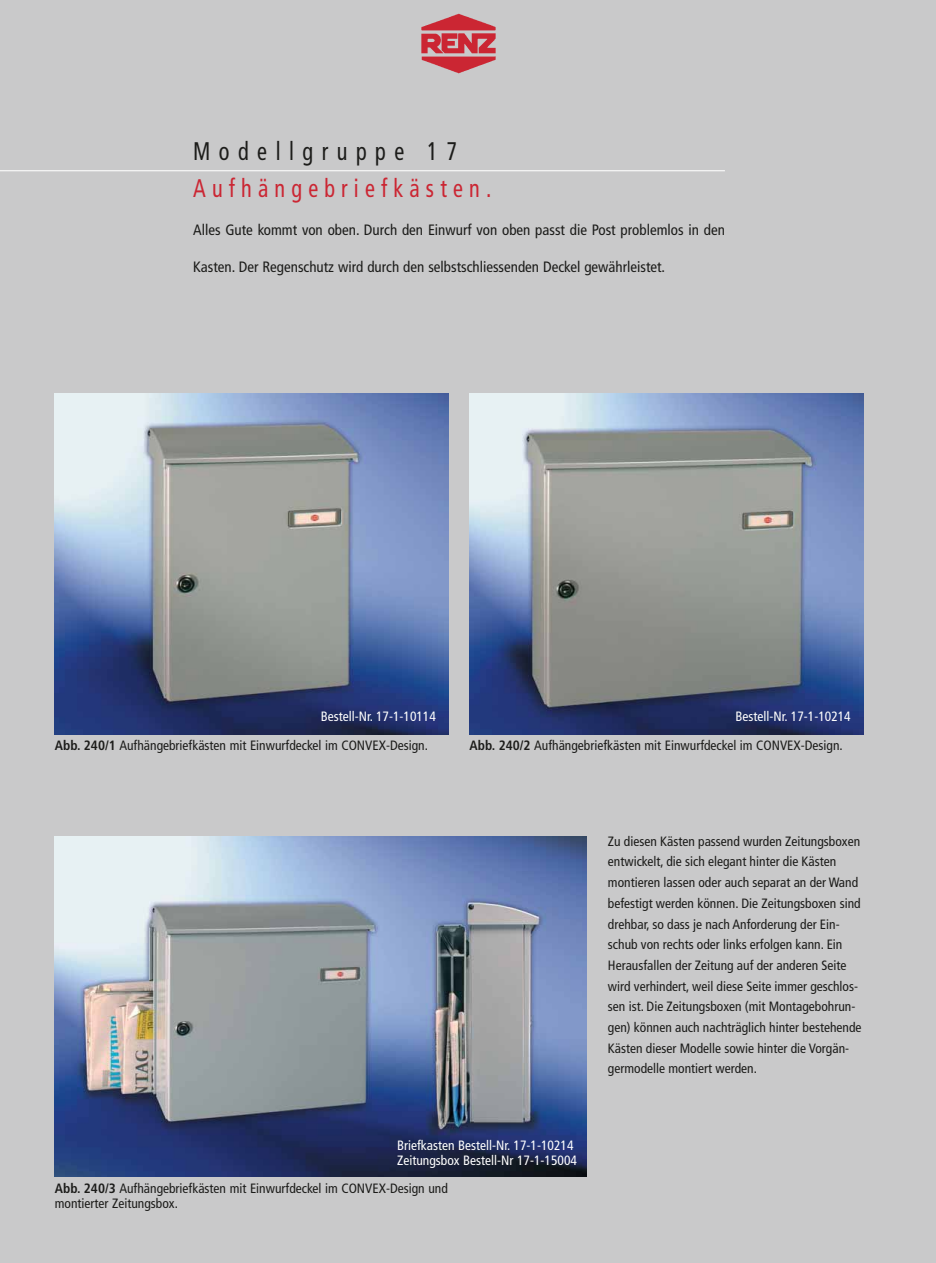
<style>
.page{position:relative;width:936px;height:1263px;background:#fff}
.page>*{position:absolute;margin:0;border:0;box-sizing:border-box;transform-origin:0 0}
.t1{font:condensed 25.5px "Frutiger LT";letter-spacing:.28em;color:#cb2633;scale:.87 1}
.t2{font:condensed 25.5px "Frutiger LT";letter-spacing:.385em;color:#1c1c1a;scale:.87 1}
.t3{font:condensed 15px "Frutiger LT";color:#1c1c1a}
.t4{font:condensed 13.5px/20.7px "Frutiger LT";color:#1c1c1a}
.t5{font:condensed 13.5px/14.9px "Frutiger LT";color:#fff}
.s1{font-family:"Frutiger";font-weight:700}
</style>
<div class="page">
<div style="left:0;top:1px;width:935px;height:1262px;background:#c9c9ca"></div>
<img style="left:422px;top:13px;width:73px;height:61px">
<hr style="left:0;top:170px;width:724px;height:1px;background:#fff">
<img style="left:55px;top:394px;width:393px;height:340px">
<img style="left:469px;top:394px;width:394px;height:340px">
<img style="left:55px;top:837px;width:531px;height:340px">
<h1 class="t2" style="left:193px;top:141px;width:305px">Modellgruppe 17</h1>
<h1 class="t1" style="left:193px;top:179px;width:344px">Aufhängebriefkästen.</h1>
<p class="t3" style="left:193px;top:224px;width:533px">Alles Gute kommt von oben. Durch den Einwurf von oben passt die Post problemlos in den</p>
<p class="t3" style="left:193px;top:261px;width:473px">Kasten. Der Regenschutz wird durch den selbstschliessenden Deckel gewährleistet.</p>
<p class="t5" style="left:321px;top:710px;width:117px">Bestell-Nr. 17-1-10114</p>
<p class="t5" style="left:735px;top:710px;width:117px">Bestell-Nr. 17-1-10214</p>
<p class="t4" style="left:55px;top:737px;width:374px"><span class="s1">Abb. 240/1</span> Aufhängebriefkästen mit Einwurfdeckel im CONVEX-Design.</p>
<p class="t4" style="left:469px;top:737px;width:374px"><span class="s1">Abb. 240/2</span> Aufhängebriefkästen mit Einwurfdeckel im CONVEX-Design.</p>
<p class="t4" style="left:608px;top:832px;width:255px">Zu diesen Kästen passend wurden Zeitungsboxen entwickelt, die sich elegant hinter die Kästen montieren lassen oder auch separat an der Wand befestigt werden können. Die Zeitungsboxen sind drehbar, so dass je nach Anforderung der Ein&shy;schub von rechts oder links erfolgen kann. Ein Herausfallen der Zeitung auf der anderen Seite wird verhindert, weil diese Seite immer geschlos&shy;sen ist. Die Zeitungsboxen (mit Montagebohrun&shy;gen) können auch nachträglich hinter bestehende Kästen dieser Modelle sowie hinter die Vorgän&shy;germodelle montiert werden.</p>
<p class="t5" style="left:397px;top:1140px;width:181px">Briefkasten Bestell-Nr. 17-1-10214<br>Zeitungsbox Bestell-Nr 17-1-15004</p>
<p class="t4" style="left:55px;top:1182px;width:394px;line-height:14.9px"><span class="s1">Abb. 240/3</span> Aufhängebriefkästen mit Einwurfdeckel im CONVEX-Design und montierter Zeitungsbox.</p>
</div>
